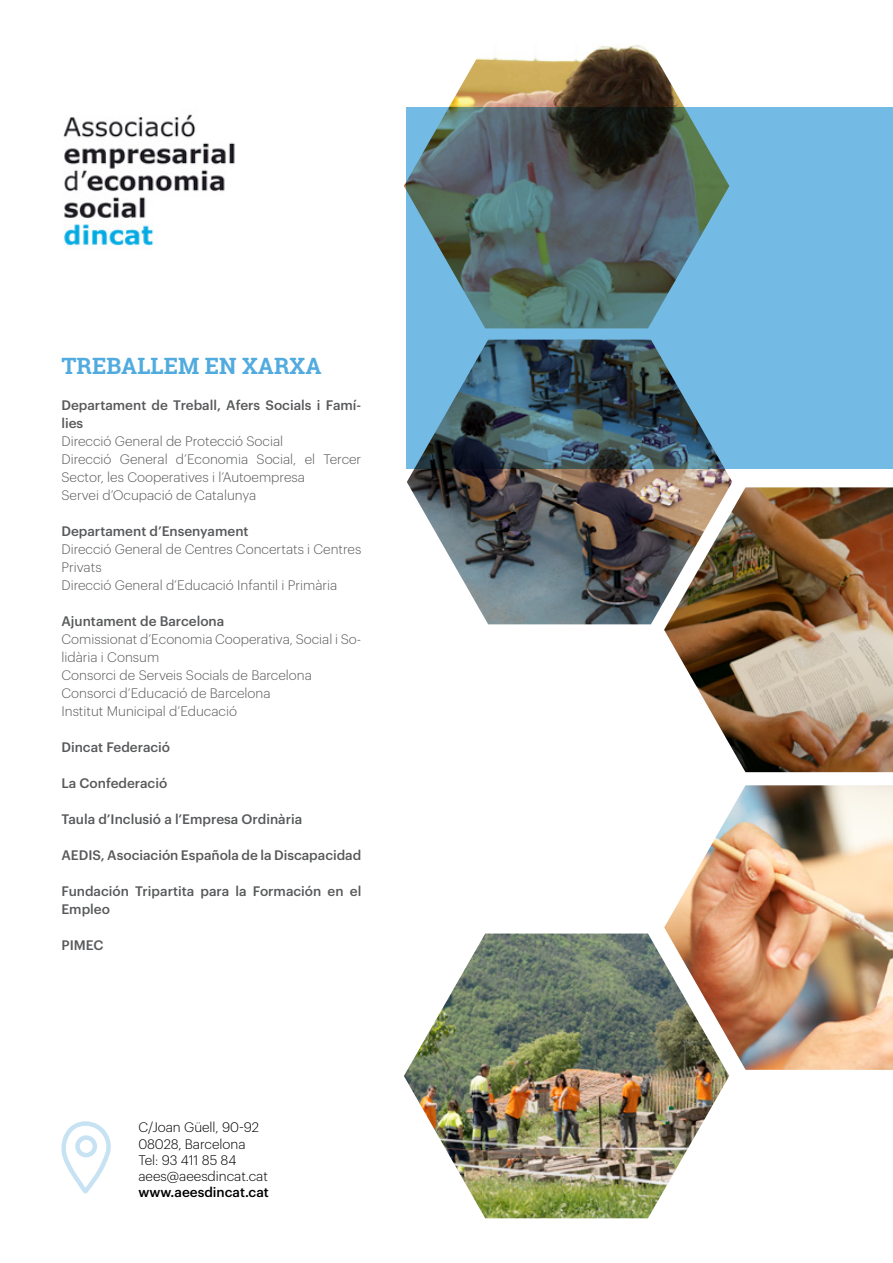
<style>
.page{position:relative;width:893px;height:1263px;background:#fff}
.page>*{position:absolute;margin:0;border:0;box-sizing:border-box;transform-origin:0 0}
.t1{font:700 22.5px "Roboto Slab";color:#51abdf}
.t2{font:300 13.5px/18px "Graphik";color:#58595b}
.t3{font:500 13.5px/18px "Graphik";color:#58595b}
.t4{font:300 13.5px/16.2px "Graphik";color:#000}
.t5{font:500 13.5px "Graphik";color:#000}
</style>
<div class="page">
<img style="left:63px;top:114px;width:172px;height:135px">
<svg style="left:61px;top:1121px;width:50px;height:73px"></svg>
<img style="left:664px;top:487px;width:229px;height:285px">
<img style="left:404px;top:933px;width:325px;height:285px">
<img style="left:407px;top:469px;width:325px;height:155px">
<img style="left:664px;top:785px;width:229px;height:285px">
<img style="left:404px;top:45px;width:280px;height:283px">
<svg style="left:407px;top:107px;width:486px;height:362px;background:#5c8aa1"></svg>
<h1 class="t1" style="left:61px;top:350px;width:262px">TREBALLEM EN XARXA</h1>
<p class="t3" style="left:61px;top:395px;width:301px">Departament de Treball, Afers Socials i Famí&shy;lies</p>
<p class="t2" style="left:61px;top:431px;width:301px">Direcció General de Protecció Social<br>Direcció General d’Economia Social, el Tercer Sector, les Cooperatives i l’Autoempresa<br>Servei d’Ocupació de Catalunya</p>
<p class="t3" style="left:61px;top:521px;width:189px">Departament d’Ensenyament</p>
<p class="t2" style="left:61px;top:539px;width:301px">Direcció General de Centres Concertats i Centres<br>Privats<br>Direcció General d’Educació Infantil i Primària</p>
<p class="t3" style="left:61px;top:611px;width:164px">Ajuntament de Barcelona</p>
<p class="t2" style="left:61px;top:629px;width:301px">Comissionat d’Economia Cooperativa, Social i So&shy;lidària i Consum<br>Consorci de Serveis Socials de Barcelona Consorci d’Educació de Barcelona<br>Institut Municipal d’Educació</p>
<p class="t3" style="left:61px;top:737px;width:110px">Dincat Federació</p>
<p class="t3" style="left:61px;top:773px;width:107px">La Confederació</p>
<p class="t3" style="left:61px;top:809px;width:242px">Taula d’Inclusió a l’Empresa Ordinària</p>
<p class="t3" style="left:61px;top:845px;width:301px">AEDIS, Asociación Española de la Discapacidad</p>
<p class="t3" style="left:61px;top:881px;width:301px">Fundación Tripartita para la Formación en el<br>Empleo</p>
<p class="t3" style="left:61px;top:935px;width:44px">PIMEC</p>
<p class="t4" style="left:138px;top:1118px;width:131px">C/Joan Güell, 90-92<br>08028, Barcelona<br>Tel: 93 411 85 84 aees@aeesdincat.cat</p>
<p class="t5" style="left:138px;top:1182px;width:132px">www.aeesdincat.cat</p>
</div>
